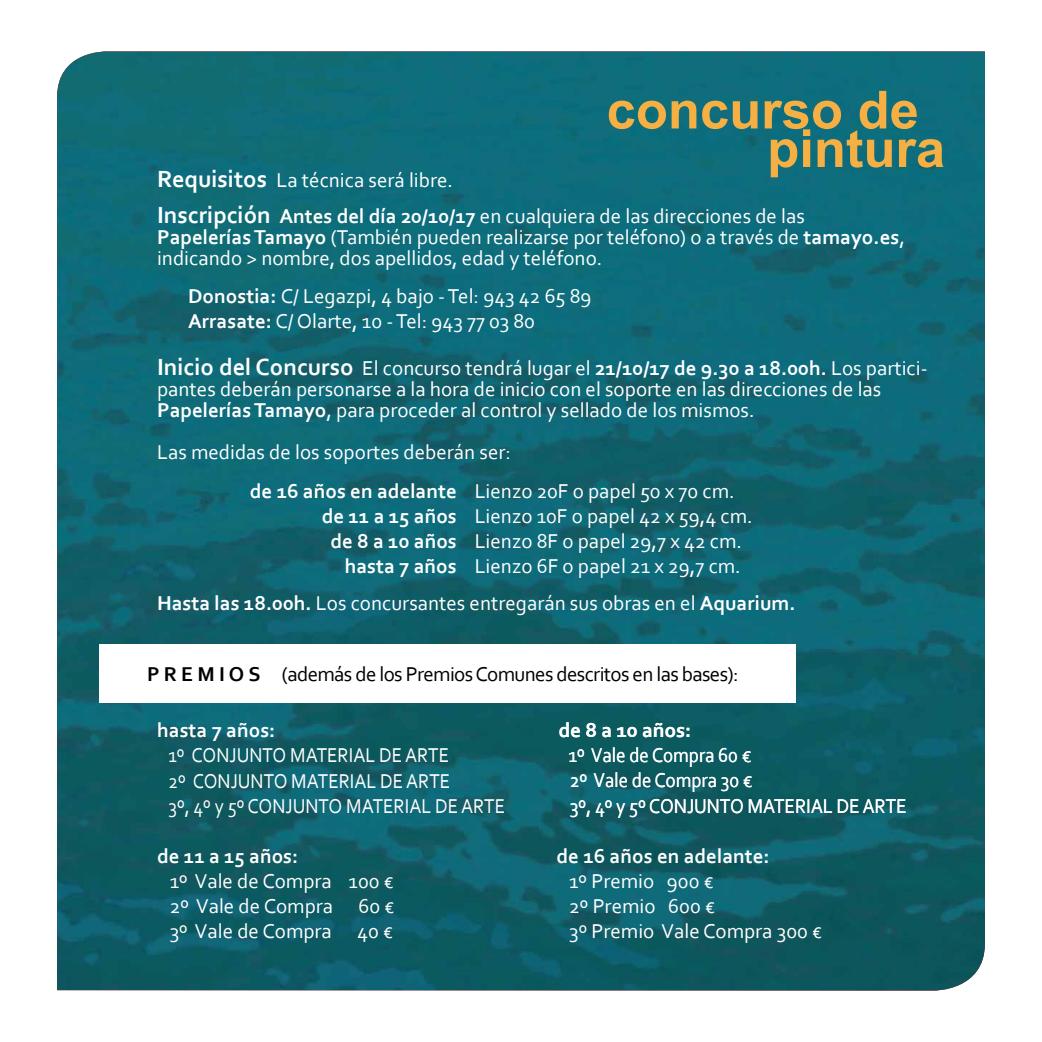
<style>
.page{position:relative;width:1042px;height:1042px;background:#fff}
.page>*{position:absolute;margin:0;border:0;box-sizing:border-box;transform-origin:0 0}
.t1{font:700 52.5px/38.5px "Arial";color:#f5af43}
.t2{font:21px/25.2px "Corbel";color:#fff}
.t3{font:21px/25.2px "Corbel";color:#fff;scale:.9 1}
.t4{font:700 21px/25.2px "Corbel";color:#fff;text-align:right}
.t5{font:21px "Corbel";letter-spacing:-.03em;color:#000}
.s1{font-weight:700;font-size:24.5px}
.s2{font-weight:700}
</style>
<div class="page">
<img style="left:57px;top:51px;width:928px;height:939px">
<div style="left:99px;top:645px;width:696px;height:58px;background:#fff"></div>
<h1 class="t1" style="left:767px;top:92px;width:179px;text-indent:-161px">concurso de pintura</h1>
<p class="t2" style="left:157px;top:161px;width:649px;line-height:36.1px"><span class="s1">Requisitos</span> La técnica será libre.<br><span class="s1">Inscripción</span> <span class="s2">Antes del día 20/10/17</span> en cualquiera de las direcciones de las</p>
<p class="t2" style="left:157px;top:226px;width:749px;line-height:21px"><span class="s2">Papelerías Tamayo</span> (También pueden realizarse por teléfono) o a través de <span class="s2">tamayo.es</span>, indicando &gt; nombre, dos apellidos, edad y teléfono.</p>
<p class="t2" style="left:188px;top:283px;width:405px"><span class="s2">Donostia:</span> C/ Legazpi, 4 bajo - Tel: 943 42 65 89<br><span class="s2">Arrasate:</span> C/ Olarte, 10 - Tel: 943 77 03 80</p>
<p class="t2" style="left:157px;top:356px;width:772px;line-height:21px"><span class="s1">Inicio del Concurso</span> El concurso tendrá lugar el <span class="s2">21/10/17 de 9.30 a 18.00h.</span> Los partici&shy;pantes deberán personarse a la hora de inicio con el soporte en las direcciones de las<br><span class="s2">Papelerías Tamayo</span>, para proceder al control y sellado de los mismos.</p>
<p class="t2" style="left:157px;top:439px;width:355px">Las medidas de los soportes deberán ser:</p>
<p class="t4" style="left:250px;top:478px;width:208px">de 16 años en adelante de 11 a 15 años<br>de 8 a 10 años<br>hasta 7 años</p>
<p class="t2" style="left:475px;top:478px;width:279px">Lienzo 20F o papel 50 x 70 cm.<br>Lienzo 10F o papel 42 x 59,4 cm.<br>Lienzo 8F o papel 29,7 x 42 cm.<br>Lienzo 6F o papel 21 x 29,7 cm.</p>
<p class="t2" style="left:157px;top:589px;width:640px"><span class="s2">Hasta las 18.00h.</span> Los concursantes entregarán sus obras en el <span class="s2">Aquarium.</span></p>
<p class="t5" style="left:147px;top:661px;width:593px"><span class="s2">P R E M I O S</span> (además de los Premios Comunes descritos en las bases):</p>
<p class="t4" style="left:157px;top:717px;width:120px">hasta 7 años:</p>
<p class="t3" style="left:168px;top:742px;width:376px">1º CONJUNTO MATERIAL DE ARTE<br>2º CONJUNTO MATERIAL DE ARTE<br>3º, 4º y 5º CONJUNTO MATERIAL DE ARTE</p>
<p class="t4" style="left:556px;top:843px;width:215px">de 16 años en adelante:</p>
<p class="t2" style="left:569px;top:868px;width:254px">1º Premio 900 €<br>2º Premio 600 €<br>3º Premio Vale Compra 300 €</p>
<p class="t4" style="left:558px;top:717px;width:134px">de 8 a 10 años:</p>
<p class="t3" style="left:568px;top:742px;width:377px">1º Vale de Compra 60 €<br>2º Vale de Compra 30 €<br>3º, 4º y 5º CONJUNTO MATERIAL DE ARTE</p>
<p class="t4" style="left:157px;top:843px;width:143px">de 11 a 15 años:</p>
<p class="t2" style="left:170px;top:868px;width:226px;text-align:justify">1º Vale de Compra 100 € 2º Vale de Compra 60 € 3º Vale de Compra 40 €</p>
</div>
